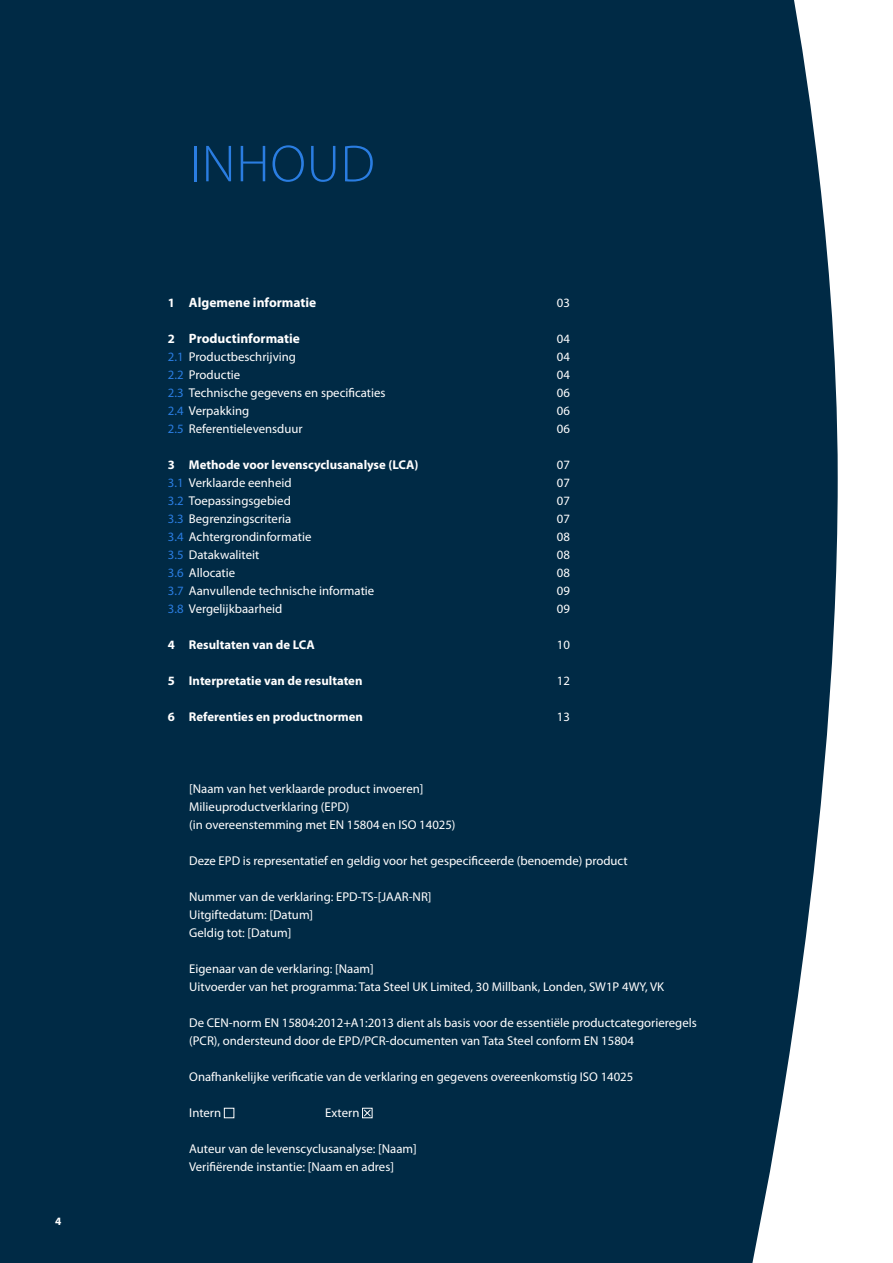
<style>
.page{position:relative;width:893px;height:1263px;background:#fff}
.page>*{position:absolute;margin:0;border:0;box-sizing:border-box;transform-origin:0 0}
.t1{font:300 52.5px "Myriad Pro";letter-spacing:.02em;color:#2a7de1}
.t2{font:700 13.5px "Myriad Pro";color:#fff}
.t3{font:12.75px/18px "Myriad Pro";color:#fff}
.t4{font:700 12.75px "Myriad Pro";color:#fff}
.t5{font:700 11.25px "Myriad Pro";color:#fff}
.s1{font-size:12.75px}
.s2{color:#2a7de1}
</style>
<div class="page">
<div style="left:0;top:0;width:838px;height:1263px;background:#002a45"></div>
<div style="left:224px;top:1108px;width:10px;height:10px;border:1px solid #fff"></div>
<div style="left:362px;top:1108px;width:10px;height:10px;border:1px solid #fff"></div>
<svg style="left:363px;top:1109px;width:8px;height:8px"></svg>
<p class="t5" style="left:55px;top:1215px;width:8px">4</p>
<h1 class="t1" style="left:190px;top:135px;width:186px">INHOUD</h1>
<p class="t2" style="left:168px;top:295px;width:150px"><span class="s1">1</span> Algemene informatie</p>
<p class="t3" style="left:557px;top:294px;width:15px">03</p>
<p class="t2" style="left:168px;top:331px;width:134px"><span class="s1">2</span> Productinformatie</p>
<p class="t3" style="left:557px;top:330px;width:15px">04</p>
<p class="t3" style="left:168px;top:348px;width:130px"><span class="s2">2.1</span> Productbeschrijving</p>
<p class="t3" style="left:557px;top:348px;width:15px">04</p>
<p class="t3" style="left:168px;top:366px;width:74px"><span class="s2">2.2</span> Productie</p>
<p class="t3" style="left:557px;top:366px;width:15px">04</p>
<p class="t3" style="left:168px;top:384px;width:219px"><span class="s2">2.3</span> Technische gegevens en specificaties</p>
<p class="t3" style="left:557px;top:384px;width:15px">06</p>
<p class="t3" style="left:168px;top:402px;width:83px"><span class="s2">2.4</span> Verpakking</p>
<p class="t3" style="left:557px;top:402px;width:15px">06</p>
<p class="t3" style="left:168px;top:420px;width:136px"><span class="s2">2.5</span> Referentielevensduur</p>
<p class="t3" style="left:557px;top:420px;width:15px">06</p>
<p class="t4" style="left:168px;top:458px;width:252px">3 Methode voor levenscyclusanalyse (LCA)</p>
<p class="t3" style="left:557px;top:456px;width:15px">07</p>
<p class="t3" style="left:168px;top:474px;width:125px"><span class="s2">3.1</span> Verklaarde eenheid</p>
<p class="t3" style="left:557px;top:474px;width:15px">07</p>
<p class="t3" style="left:168px;top:492px;width:124px"><span class="s2">3.2</span> Toepassingsgebied</p>
<p class="t3" style="left:557px;top:492px;width:15px">07</p>
<p class="t3" style="left:168px;top:510px;width:125px"><span class="s2">3.3</span> Begrenzingscriteria</p>
<p class="t3" style="left:557px;top:510px;width:15px">07</p>
<p class="t3" style="left:168px;top:528px;width:145px"><span class="s2">3.4</span> Achtergrondinformatie</p>
<p class="t3" style="left:557px;top:528px;width:15px">08</p>
<p class="t3" style="left:168px;top:546px;width:93px"><span class="s2">3.5</span> Datakwaliteit</p>
<p class="t3" style="left:557px;top:546px;width:15px">08</p>
<p class="t3" style="left:168px;top:564px;width:69px"><span class="s2">3.6</span> Allocatie</p>
<p class="t3" style="left:557px;top:564px;width:15px">08</p>
<p class="t3" style="left:168px;top:582px;width:208px"><span class="s2">3.7</span> Aanvullende technische informatie</p>
<p class="t3" style="left:557px;top:582px;width:15px">09</p>
<p class="t3" style="left:168px;top:600px;width:116px"><span class="s2">3.8</span> Vergelijkbaarheid</p>
<p class="t3" style="left:557px;top:600px;width:15px">09</p>
<p class="t4" style="left:168px;top:638px;width:148px">4 Resultaten van de LCA</p>
<p class="t3" style="left:557px;top:636px;width:15px">10</p>
<p class="t4" style="left:168px;top:674px;width:196px">5 Interpretatie van de resultaten</p>
<p class="t3" style="left:557px;top:672px;width:15px">12</p>
<p class="t4" style="left:168px;top:710px;width:197px">6 Referenties en productnormen</p>
<p class="t3" style="left:557px;top:708px;width:15px">13</p>
<p class="t3" style="left:189px;top:780px;width:268px">[Naam van het verklaarde product invoeren]<br>Milieuproductverklaring (EPD)<br>(in overeenstemming met EN 15804 en ISO 14025)</p>
<p class="t3" style="left:189px;top:852px;width:440px">Deze EPD is representatief en geldig voor het gespecificeerde (benoemde) product</p>
<p class="t3" style="left:189px;top:888px;width:244px">Nummer van de verklaring: EPD-TS-[JAAR-NR]<br>Uitgiftedatum: [Datum]<br>Geldig tot: [Datum]</p>
<p class="t3" style="left:189px;top:960px;width:476px">Eigenaar van de verklaring: [Naam]<br>Uitvoerder van het programma: Tata Steel UK Limited, 30 Millbank, Londen, SW1P 4WY, VK</p>
<p class="t3" style="left:189px;top:1014px;width:509px">De CEN-norm EN 15804:2012+A1:2013 dient als basis voor de essentiële productcategorieregels (PCR), ondersteund door de EPD/PCR-documenten van Tata Steel conform EN 15804</p>
<p class="t3" style="left:189px;top:1068px;width:446px">Onafhankelijke verificatie van de verklaring en gegevens overeenkomstig ISO 14025</p>
<p class="t3" style="left:189px;top:1104px;width:34px">Intern</p>
<p class="t3" style="left:325px;top:1104px;width:36px">Extern</p>
<p class="t3" style="left:189px;top:1140px;width:229px">Auteur van de levenscyclusanalyse: [Naam]<br>Verifiërende instantie: [Naam en adres]</p>
</div>
